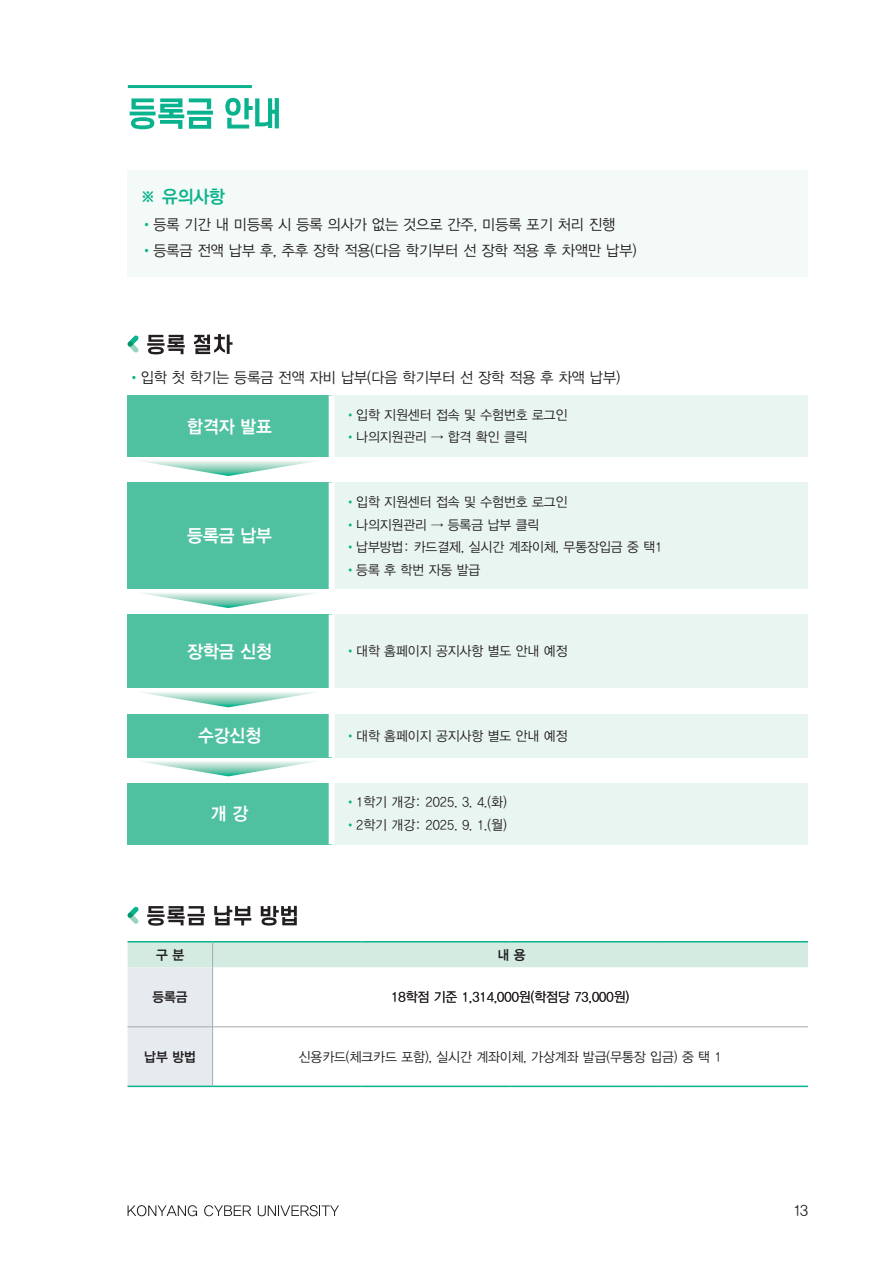
<style>
.page{position:relative;width:893px;height:1263px;background:#fff}
.page>*{position:absolute;margin:0;border:0;box-sizing:border-box;transform-origin:0 0}
.t1{font:18px "YDVYGO Std 34";color:#fff;scale:.95 1}
.t2{font:18px "YDVYGO Std 34";color:#0ab38d;scale:.95 1}
.t3{font:15px "YDVYGO Std 32";color:#231f20;scale:.95 1}
.t4{font:15px "YDVYGO32";color:#231f20}
.t5{font:13.5px "YDVYGO Std 32";color:#231f20;scale:.95 1}
.t6{font:13.5px "YDVYGO Std 34";color:#231f20;scale:.95 1}
.s1{color:#0ab38d}
</style>
<div class="page">
<svg style="left:130px;top:98px;width:149px;height:31px"></svg>
<hr style="left:128px;top:85px;width:124px;height:3px;background:#0ab38d">
<div style="left:128px;top:170px;width:680px;height:106px;background:#f3faf7"></div>
<hr style="left:128px;top:941px;width:85px;height:1px;background:#0ab38d">
<hr style="left:213px;top:941px;width:148px;height:1px;background:#0ab38d">
<hr style="left:361px;top:941px;width:149px;height:1px;background:#0ab38d">
<hr style="left:510px;top:941px;width:149px;height:1px;background:#0ab38d">
<hr style="left:659px;top:941px;width:149px;height:1px;background:#0ab38d">
<svg style="left:127px;top:906px;width:12px;height:18px"></svg>
<svg style="left:147px;top:906px;width:150px;height:20px"></svg>
<svg style="left:128px;top:942px;width:680px;height:143px"></svg>
<hr style="left:212px;top:967px;width:1px;height:59px;background:#a8a9ad">
<hr style="left:212px;top:1027px;width:1px;height:58px;background:#a8a9ad">
<hr style="left:128px;top:1085px;width:85px;height:2px;background:#0ab38d">
<hr style="left:213px;top:1085px;width:148px;height:2px;background:#0ab38d">
<hr style="left:361px;top:1085px;width:149px;height:2px;background:#0ab38d">
<hr style="left:510px;top:1085px;width:149px;height:2px;background:#0ab38d">
<hr style="left:659px;top:1085px;width:149px;height:2px;background:#0ab38d">
<hr style="left:128px;top:1026px;width:85px;height:1px;background:#a8a9ad">
<hr style="left:213px;top:1026px;width:148px;height:1px;background:#a8a9ad">
<hr style="left:361px;top:1026px;width:149px;height:1px;background:#a8a9ad">
<hr style="left:510px;top:1026px;width:149px;height:1px;background:#a8a9ad">
<hr style="left:659px;top:1026px;width:149px;height:1px;background:#a8a9ad">
<svg style="left:127px;top:335px;width:12px;height:18px"></svg>
<svg style="left:147px;top:334px;width:86px;height:20px"></svg>
<div style="left:128px;top:614px;width:204px;height:74px;background:#4fc0a0"></div>
<div style="left:332px;top:614px;width:475px;height:74px;background:#e9f5f0"></div>
<div style="left:329px;top:614px;width:6px;height:74px;background:#fff"></div>
<div style="left:128px;top:395px;width:204px;height:62px;background:#4fc0a0"></div>
<div style="left:332px;top:395px;width:475px;height:62px;background:#e9f5f0"></div>
<div style="left:329px;top:395px;width:6px;height:62px;background:#fff"></div>
<svg style="left:142px;top:461px;width:173px;height:15px"></svg>
<div style="left:128px;top:482px;width:204px;height:107px;background:#4fc0a0"></div>
<div style="left:332px;top:482px;width:475px;height:107px;background:#e9f5f0"></div>
<div style="left:329px;top:482px;width:6px;height:107px;background:#fff"></div>
<svg style="left:142px;top:593px;width:173px;height:15px"></svg>
<div style="left:128px;top:714px;width:204px;height:43px;background:#4fc0a0"></div>
<div style="left:332px;top:714px;width:475px;height:43px;background:#e9f5f0"></div>
<div style="left:329px;top:714px;width:6px;height:43px;background:#fff"></div>
<svg style="left:141px;top:761px;width:175px;height:15px"></svg>
<div style="left:128px;top:783px;width:204px;height:61px;background:#4fc0a0"></div>
<div style="left:332px;top:783px;width:475px;height:61px;background:#e9f5f0"></div>
<div style="left:329px;top:783px;width:6px;height:61px;background:#fff"></div>
<svg style="left:141px;top:692px;width:175px;height:15px"></svg>
<svg style="left:128px;top:1205px;width:69px;height:11px"></svg>
<svg style="left:204px;top:1205px;width:47px;height:11px"></svg>
<svg style="left:258px;top:1205px;width:81px;height:11px"></svg>
<p class="t2" style="left:140px;top:187px;width:91px">※ 유의사항</p>
<p class="t3" style="left:140px;top:217px;width:501px"><span class="s1">•</span>등록 기간 내 미등록 시 등록 의사가 없는 것으로 간주, 미등록 포기 처리 진행</p>
<p class="t3" style="left:140px;top:243px;width:524px"><span class="s1">•</span>등록금 전액 납부 후, 추후 장학 적용(다음 학기부터 선 장학 적용 후 차액만 납부)</p>
<p class="t3" style="left:128px;top:370px;width:520px"><span class="s1">•</span>입학 첫 학기는 등록금 전액 자비 납부(다음 학기부터 선 장학 적용 후 차액 납부)</p>
<p class="t1" style="left:187px;top:417px;width:91px">합격자 발표</p>
<p class="t5" style="left:344px;top:408px;width:236px"><span class="s1">•</span>입학 지원센터 접속 및 수험번호 로그인</p>
<p class="t5" style="left:344px;top:431px;width:194px"><span class="s1">•</span>나의지원관리 → 합격 확인 클릭</p>
<p class="t1" style="left:187px;top:527px;width:91px">등록금 납부</p>
<p class="t5" style="left:344px;top:495px;width:236px"><span class="s1">•</span>입학 지원센터 접속 및 수험번호 로그인</p>
<p class="t5" style="left:344px;top:518px;width:207px"><span class="s1">•</span>나의지원관리 → 등록금 납부 클릭</p>
<p class="t5" style="left:344px;top:540px;width:336px"><span class="s1">•</span>납부방법: 카드결제, 실시간 계좌이체, 무통장입금 중 택1</p>
<p class="t5" style="left:344px;top:563px;width:145px"><span class="s1">•</span>등록 후 학번 자동 발급</p>
<p class="t1" style="left:187px;top:643px;width:91px">장학금 신청</p>
<p class="t5" style="left:344px;top:644px;width:236px"><span class="s1">•</span>대학 홈페이지 공지사항 별도 안내 예정</p>
<p class="t1" style="left:198px;top:726px;width:68px">수강신청</p>
<p class="t5" style="left:344px;top:729px;width:236px"><span class="s1">•</span>대학 홈페이지 공지사항 별도 안내 예정</p>
<p class="t1" style="left:211px;top:804px;width:41px">개 강</p>
<p class="t5" style="left:344px;top:795px;width:172px"><span class="s1">•</span>1학기 개강: 2025. 3. 4.(화)</p>
<p class="t5" style="left:344px;top:818px;width:172px"><span class="s1">•</span>2학기 개강: 2025. 9. 1.(월)</p>
<p class="t6" style="left:156px;top:948px;width:31px">구 분</p>
<p class="t6" style="left:497px;top:948px;width:31px">내 용</p>
<p class="t6" style="left:152px;top:990px;width:39px">등록금</p>
<p class="t5" style="left:391px;top:990px;width:252px">18학점 기준 1,314,000원(학점당 73,000원)</p>
<p class="t6" style="left:144px;top:1050px;width:56px">납부 방법</p>
<p class="t5" style="left:299px;top:1050px;width:447px">신용카드(체크카드 포함), 실시간 계좌이체, 가상계좌 발급(무통장 입금) 중 택 1</p>
<p class="t4" style="left:794px;top:1202px;width:15px">13</p>
</div>
